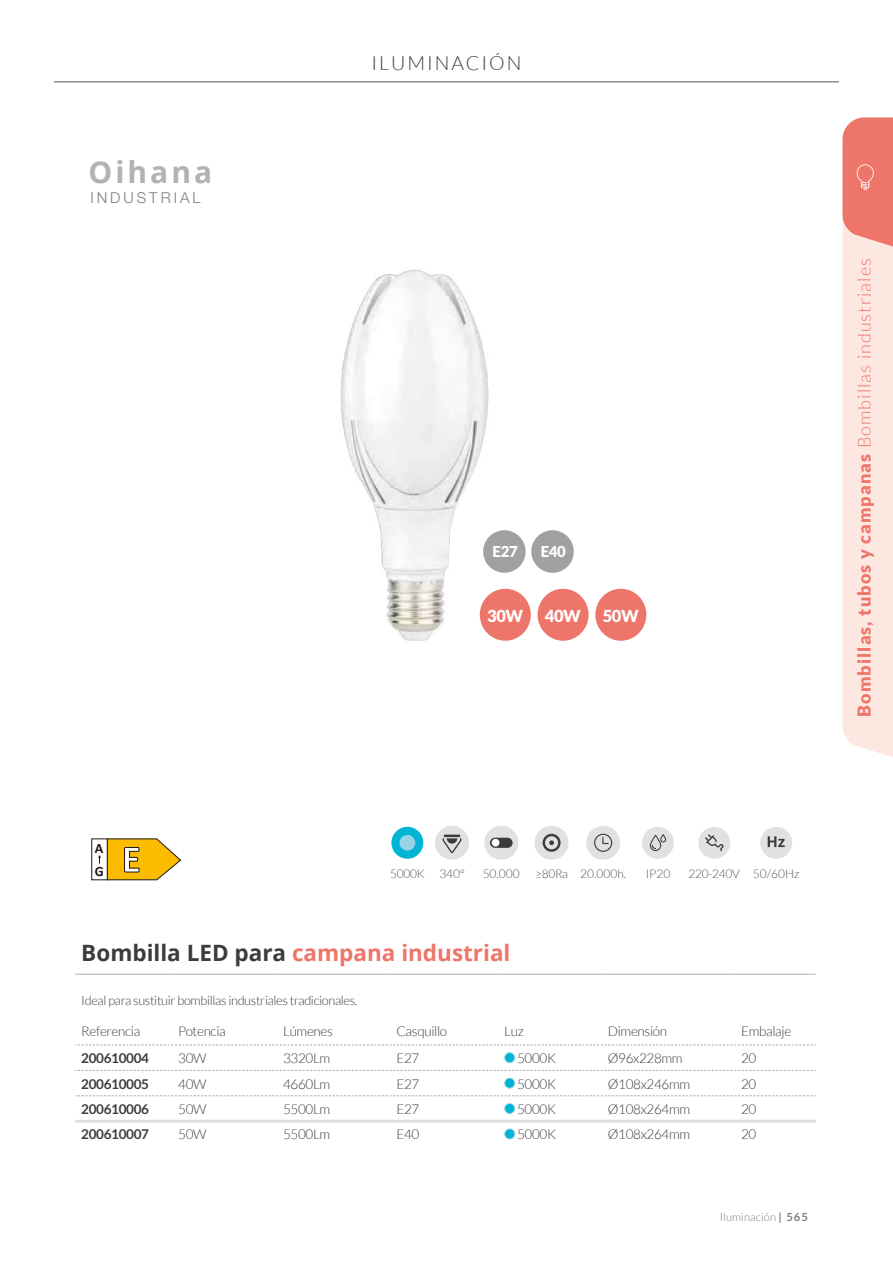
<style>
.page{position:relative;width:893px;height:1263px;background:#fff}
.page>*{position:absolute;margin:0;border:0;box-sizing:border-box;transform-origin:0 0}
.t1{font:700 38.85px "Calibri";color:#fff}
.t2{font:700 30px "Open Sans";letter-spacing:.1em;color:#b3b2b2}
.t3{font:700 22.5px "Open Sans";color:#ee7569}
.t4{font:300 19.5px "Lato";letter-spacing:.1em;color:#3c3c3b}
.t5{font:900 18px "Lato";letter-spacing:.06em;color:#ee7569}
.t6{font:900 16.5px "Lato";letter-spacing:-.025em;color:#fff}
.t7{font:300 15px "Helvetica Neue LT Std";letter-spacing:.2em;color:#7e7e7d}
.t8{font:900 15px "Lato";letter-spacing:-.025em;color:#fff}
.t9{font:700 14.25px/22.6px "Calibri";color:#1b181c}
.t10{font:300 13.5px "Lato";letter-spacing:-.025em;color:#3c3c3b}
.t11{font:700 13.5px "Lato";letter-spacing:-.025em;color:#3c3c3b}
.t12{font:300 12.75px "Lato";letter-spacing:-.025em;color:#3c3c3b}
.t13{font:300 12px "Lato";letter-spacing:-.025em;color:#575756}
.t14{font:300 12px "Lato";color:#575756}
.t15{font:300 11.25px "Lato";letter-spacing:.01em;color:#7e7e7d}
.s1{font-weight:300}
.s2{color:#3c3c3b}
.s3{font-weight:700}
</style>
<div class="page">
<hr style="left:54px;top:82px;width:785px;height:1px;background:#575756">
<svg style="left:842px;top:117px;width:51px;height:640px;background:#fad3cc"></svg>
<img style="left:340px;top:269px;width:179px;height:372px">
<hr style="left:75px;top:974px;width:97px;height:1px;background:#b3b2b2">
<hr style="left:172px;top:974px;width:105px;height:1px;background:#b3b2b2">
<hr style="left:277px;top:974px;width:113px;height:1px;background:#b3b2b2">
<hr style="left:390px;top:974px;width:108px;height:1px;background:#b3b2b2">
<hr style="left:498px;top:974px;width:104px;height:1px;background:#b3b2b2">
<hr style="left:602px;top:974px;width:133px;height:1px;background:#b3b2b2">
<hr style="left:735px;top:974px;width:80px;height:1px;background:#b3b2b2">
<svg style="left:75px;top:1044px;width:740px;height:1px"></svg>
<svg style="left:75px;top:1070px;width:740px;height:1px"></svg>
<svg style="left:75px;top:1095px;width:740px;height:1px"></svg>
<hr style="left:75px;top:1120px;width:97px;height:3px;background:#dedede">
<hr style="left:172px;top:1120px;width:105px;height:3px;background:#dedede">
<hr style="left:277px;top:1120px;width:113px;height:3px;background:#dedede">
<hr style="left:390px;top:1120px;width:108px;height:3px;background:#dedede">
<hr style="left:498px;top:1120px;width:104px;height:3px;background:#dedede">
<hr style="left:602px;top:1120px;width:133px;height:3px;background:#dedede">
<hr style="left:735px;top:1120px;width:80px;height:3px;background:#dedede">
<div style="left:505px;top:1052px;width:10px;height:11px;background:#00b5d3;border-radius:50%"></div>
<div style="left:504px;top:1052px;width:11px;height:11px;border:1px solid #abdceb;border-radius:50%"></div>
<div style="left:505px;top:1078px;width:10px;height:10px;background:#00b5d3;border-radius:50%"></div>
<div style="left:504px;top:1078px;width:11px;height:10px;border:1px solid #abdceb;border-radius:50%"></div>
<div style="left:505px;top:1103px;width:10px;height:11px;background:#00b5d3;border-radius:50%"></div>
<div style="left:504px;top:1103px;width:11px;height:11px;border:1px solid #abdceb;border-radius:50%"></div>
<div style="left:505px;top:1129px;width:10px;height:10px;background:#00b5d3;border-radius:50%"></div>
<div style="left:504px;top:1128px;width:11px;height:11px;border:1px solid #abdceb;border-radius:50%"></div>
<div style="left:391px;top:827px;width:32px;height:32px;background:#00b5d3;border-radius:50%"></div>
<div style="left:399px;top:835px;width:16px;height:16px;background:#98d4e6;border-radius:50%"></div>
<div style="left:435px;top:826px;width:34px;height:34px;background:#e1e1e1;border-radius:50%"></div>
<hr style="left:444px;top:834px;width:16px;height:3px;background:#3c3c3b">
<svg style="left:442px;top:838px;width:20px;height:15px"></svg>
<div style="left:484px;top:826px;width:34px;height:34px;background:#e1e1e1;border-radius:50%"></div>
<svg style="left:490px;top:838px;width:23px;height:10px"></svg>
<div style="left:492px;top:839px;width:7px;height:7px;background:#fff;border-radius:50%"></div>
<div style="left:535px;top:826px;width:34px;height:34px;background:#e1e1e1;border-radius:50%"></div>
<svg style="left:543px;top:834px;width:18px;height:18px"></svg>
<div style="left:586px;top:826px;width:34px;height:34px;background:#e1e1e1;border-radius:50%"></div>
<svg style="left:594px;top:834px;width:18px;height:18px"></svg>
<div style="left:642px;top:827px;width:32px;height:32px;background:#e1e1e1;border-radius:50%"></div>
<svg style="left:650px;top:834px;width:16px;height:17px"></svg>
<div style="left:698px;top:827px;width:32px;height:32px;background:#e1e1e1;border-radius:50%"></div>
<svg style="left:705px;top:834px;width:19px;height:17px"></svg>
<div style="left:760px;top:827px;width:32px;height:32px;background:#e1e1e1;border-radius:50%"></div>
<svg style="left:768px;top:836px;width:17px;height:11px"></svg>
<div style="left:538px;top:589px;width:51px;height:52px;background:#ee7569;border-radius:50%"></div>
<div style="left:480px;top:589px;width:51px;height:52px;background:#ee7569;border-radius:50%"></div>
<div style="left:595px;top:589px;width:51px;height:52px;background:#ee7569;border-radius:50%"></div>
<svg style="left:108px;top:838px;width:74px;height:42px"></svg>
<div style="left:91px;top:838px;width:17px;height:42px;background:#fff;border:1px solid #1b181c"></div>
<svg style="left:98px;top:855px;width:3px;height:8px"></svg>
<div style="left:483px;top:530px;width:43px;height:43px;background:#a1a1a1;border-radius:50%"></div>
<div style="left:531px;top:530px;width:43px;height:43px;background:#a1a1a1;border-radius:50%"></div>
<h2 class="t2" style="left:89px;top:151px;width:125px">Oihana</h2>
<p class="t7" style="left:90px;top:189px;width:112px">INDUSTRIAL</p>
<h3 class="t4" style="left:371px;top:52px;width:151px">ILUMINACIÓN</h3>
<p class="t8" style="left:493px;top:543px;width:27px">E27</p>
<p class="t8" style="left:541px;top:543px;width:27px">E40</p>
<p class="t6" style="left:487px;top:606px;width:37px">30W</p>
<p class="t6" style="left:545px;top:606px;width:37px">40W</p>
<p class="t6" style="left:603px;top:606px;width:37px">50W</p>
<h3 class="t5" style="left:854px;top:716px;width:460px;rotate:-90deg">Bombillas, tubos y campanas <span class="s1">Bombillas industriales</span></h3>
<p class="t9" style="left:95px;top:837px;width:11px">A<br>G</p>
<h1 class="t1" style="left:122px;top:832px;width:20px">E</h1>
<p class="t13" style="left:390px;top:867px;width:76px">5000K 340º</p>
<p class="t14" style="left:483px;top:867px;width:39px">50.000</p>
<p class="t14" style="left:535px;top:867px;width:93px">≥80Ra 20.000h.</p>
<p class="t14" style="left:646px;top:867px;width:26px">IP20</p>
<p class="t13" style="left:689px;top:867px;width:112px">220-240V 50/60Hz</p>
<h3 class="t3" style="left:81px;top:937px;width:431px"><span class="s2">Bombilla LED para</span> campana industrial</h3>
<p class="t12" style="left:81px;top:994px;width:278px">Ideal para sustituir bombillas industriales tradicionales.</p>
<p class="t10" style="left:81px;top:1023px;width:61px">Referencia</p>
<p class="t10" style="left:178px;top:1023px;width:49px">Potencia</p>
<p class="t10" style="left:283px;top:1023px;width:51px">Lúmenes</p>
<p class="t10" style="left:396px;top:1023px;width:52px">Casquillo</p>
<p class="t10" style="left:504px;top:1023px;width:21px">Luz</p>
<p class="t10" style="left:608px;top:1023px;width:61px">Dimensión</p>
<p class="t10" style="left:741px;top:1023px;width:52px">Embalaje</p>
<p class="t11" style="left:81px;top:1050px;width:69px">200610004</p>
<p class="t10" style="left:178px;top:1051px;width:30px">30W</p>
<p class="t10" style="left:283px;top:1051px;width:49px">3320Lm</p>
<p class="t10" style="left:396px;top:1051px;width:24px">E27</p>
<p class="t10" style="left:517px;top:1051px;width:40px">5000K</p>
<p class="t10" style="left:608px;top:1051px;width:76px">Ø96x228mm</p>
<p class="t10" style="left:741px;top:1051px;width:17px">20</p>
<p class="t11" style="left:81px;top:1076px;width:69px">200610005</p>
<p class="t10" style="left:178px;top:1076px;width:30px">40W</p>
<p class="t10" style="left:283px;top:1076px;width:49px">4660Lm</p>
<p class="t10" style="left:396px;top:1076px;width:24px">E27</p>
<p class="t10" style="left:517px;top:1076px;width:40px">5000K</p>
<p class="t10" style="left:608px;top:1076px;width:84px">Ø108x246mm</p>
<p class="t10" style="left:741px;top:1076px;width:17px">20</p>
<p class="t11" style="left:81px;top:1101px;width:69px">200610006</p>
<p class="t10" style="left:178px;top:1102px;width:30px">50W</p>
<p class="t10" style="left:283px;top:1102px;width:49px">5500Lm</p>
<p class="t10" style="left:396px;top:1102px;width:24px">E27</p>
<p class="t10" style="left:517px;top:1102px;width:40px">5000K</p>
<p class="t10" style="left:608px;top:1102px;width:84px">Ø108x264mm</p>
<p class="t10" style="left:741px;top:1102px;width:17px">20</p>
<p class="t11" style="left:81px;top:1127px;width:69px">200610007</p>
<p class="t10" style="left:178px;top:1127px;width:30px">50W</p>
<p class="t10" style="left:283px;top:1127px;width:49px">5500Lm</p>
<p class="t10" style="left:396px;top:1127px;width:24px">E40</p>
<p class="t10" style="left:517px;top:1127px;width:40px">5000K</p>
<p class="t10" style="left:608px;top:1127px;width:84px">Ø108x264mm</p>
<p class="t10" style="left:741px;top:1127px;width:17px">20</p>
<p class="t15" style="left:720px;top:1211px;width:90px">Iluminación <span class="s3">| 565</span></p>
</div>
